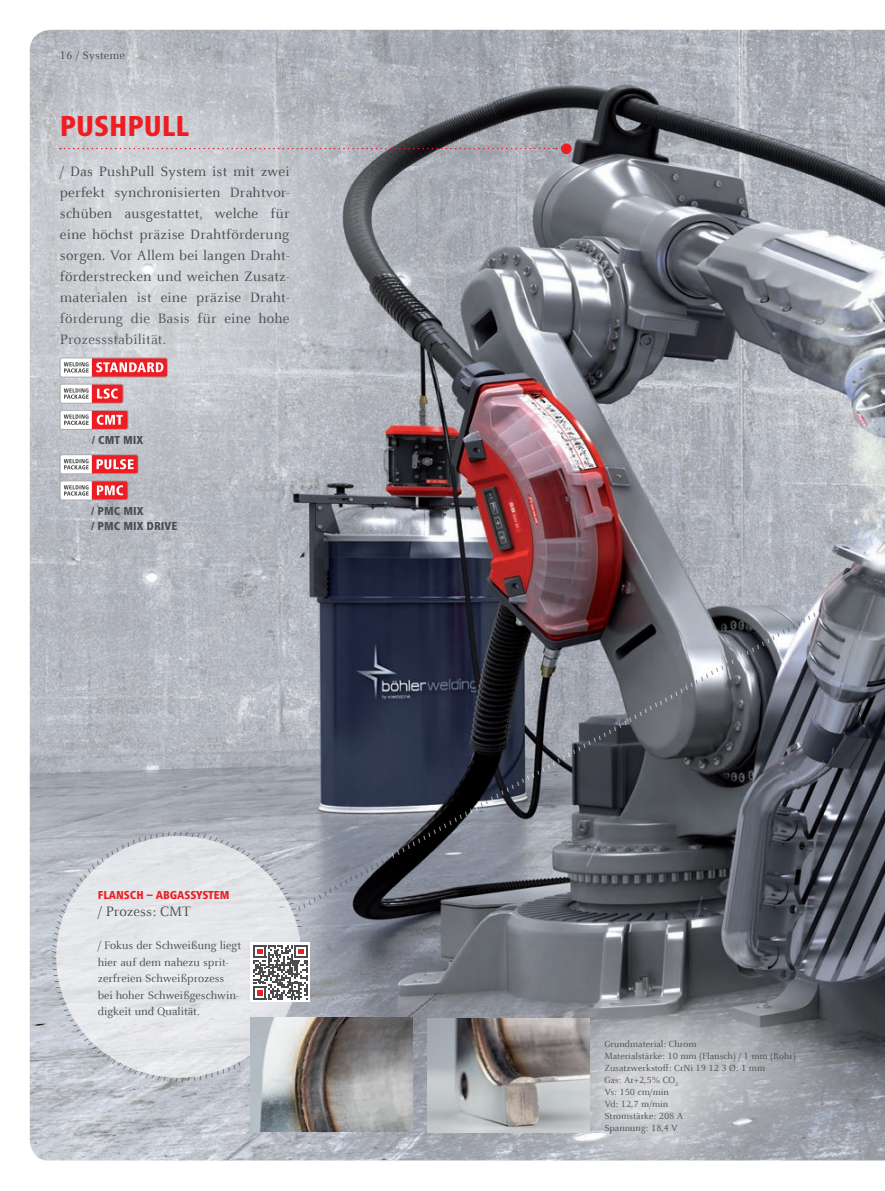
<style>
.page{position:relative;width:885px;height:1191px;background:#fff}
.page>*{position:absolute;margin:0;border:0;box-sizing:border-box;transform-origin:0 0}
.t1{font:800 condensed 30px "Frutiger Next LTW1 G";color:#ee1d23}
.t2{font:15px/21px "Celeste Offc Pro";letter-spacing:.01em;color:#4b4c4d;text-align:justify}
.t3{font:12px/16.5px "Celeste Offc Pro";color:#4b4c4d}
.t4{font:800 condensed 12px "Frutiger Next LTW1 G";color:#4b4c4d}
.t5{font:800 condensed 12px "Frutiger Next LTW1 G";color:#ee1d23}
.t6{font:9.75px/12px "Celeste Offc Pro";color:#4b4c4d}
.t7{font:800 condensed 6px "Frutiger Next LTW1 G";color:#fff}
.s1{font-size:6.15px}
.s2{font-size:6.15px;color:#4b4c4d}
.s3{color:#4b4c4d}
</style>
<div class="page">
<img style="left:30px;top:30px;width:854px;height:1130px">
<img style="left:250px;top:1018px;width:162px;height:113px">
<img style="left:427px;top:1018px;width:85px;height:114px">
<div style="left:561px;top:144px;width:10px;height:10px;background:#ee1d23;border-radius:50%"></div>
<div style="left:512px;top:949px;width:371px;height:242px;background:#fff;opacity:.73"></div>
<div style="left:0;top:0;width:489px;height:543px;background:#fff;opacity:.59"></div>
<svg style="left:60px;top:148px;width:496px;height:1px"></svg>
<div style="left:0;top:240px;width:334px;height:400px;background:#fff;opacity:.59"></div>
<div style="left:60px;top:384px;width:63px;height:19px;background:#fff;border-radius:2px"></div>
<div style="left:60px;top:384px;width:63px;height:19px;border:1px solid #a8a9ad;border-radius:2px"></div>
<svg style="left:64px;top:384px;width:59px;height:19px"></svg>
<div style="left:60px;top:481px;width:68px;height:19px;background:#fff;border-radius:2px"></div>
<div style="left:60px;top:480px;width:68px;height:20px;border:1px solid #a8a9ad;border-radius:2px"></div>
<svg style="left:64px;top:481px;width:64px;height:19px"></svg>
<div style="left:60px;top:454px;width:78px;height:20px;background:#fff;border-radius:2px"></div>
<div style="left:60px;top:454px;width:78px;height:20px;border:1px solid #a8a9ad;border-radius:2px"></div>
<svg style="left:64px;top:454px;width:74px;height:20px"></svg>
<div style="left:60px;top:410px;width:68px;height:19px;background:#fff;border-radius:2px"></div>
<div style="left:60px;top:410px;width:68px;height:19px;border:1px solid #a8a9ad;border-radius:2px"></div>
<svg style="left:64px;top:410px;width:64px;height:19px"></svg>
<div style="left:60px;top:358px;width:108px;height:19px;border:1px solid #a8a9ad;border-radius:2px"></div>
<svg style="left:64px;top:358px;width:103px;height:19px"></svg>
<div style="left:250px;top:942px;width:60px;height:60px;background:linear-gradient(to bottom,#fff,#fff)"></div>
<svg style="left:52px;top:832px;width:255px;height:249px;background:#d6d8dc"></svg>
<p class="t3" style="left:60px;top:47px;width:67px">16 / Systeme</p>
<h1 class="t1" style="left:60px;top:109px;width:131px">PUSHPULL</h1>
<p class="t2" style="left:60px;top:161px;width:231px">/ Das PushPull System ist mit zwei perfekt synchronisierten Drahtvor&shy;schüben ausgestattet, welche für eine höchst präzise Drahtförderung sorgen. Vor Allem bei langen Draht&shy;förderstrecken und weichen Zusatz&shy;materialen ist eine präzise Draht&shy;förderung die Basis für eine hohe Prozessstabilität.</p>
<p class="t4" style="left:92px;top:433px;width:15px">/ CMT</p>
<p class="t4" style="left:123px;top:433px;width:8px">MIX</p>
<p class="t4" style="left:91px;top:504px;width:15px">/ PMC</p>
<p class="t4" style="left:123px;top:504px;width:8px">MIX</p>
<p class="t4" style="left:91px;top:519px;width:15px">/ PMC</p>
<p class="t4" style="left:123px;top:519px;width:8px">MIX</p>
<p class="t4" style="left:146px;top:519px;width:31px">DRIVE</p>
<p class="t5" style="left:98px;top:888px;width:133px">FLANSCH – ABGASSYSTEM</p>
<p class="t2" style="left:98px;top:900px;width:95px">/ Prozess: CMT</p>
<p class="t3" style="left:98px;top:937px;width:145px">/ Fokus der Schweißung liegt hier auf dem nahezu sprit&shy;zerfreien Schweißprozess bei hoher Schweißgeschwin&shy;digkeit und Qualität.</p>
<p class="t7" style="left:298px;top:908px;width:602px;rotate:-30deg"><sup>//////////////////</sup><sup>//////////</sup><span class="s1">///////</span><span class="s2">//</span><span class="s1">////</span>////////////////////////////////////<span class="s3">///////</span>////////<span class="s3">//////////</span></p>
<p class="t6" style="left:604px;top:1038px;width:193px">Grundmaterial: Chrom<br>Materialstärke: 10 mm (Flansch) / 1 mm (Rohr)<br>Zusatzwerkstoff: CrNi 19 12 3 Ø: 1 mm<br>Gas: Ar+2,5% CO<sub>2<br></sub>Vs: 150 cm/min<br>Vd: 12,7 m/min<br>Stromstärke: 208 A<br>Spannung: 18,4 V</p>
</div>
